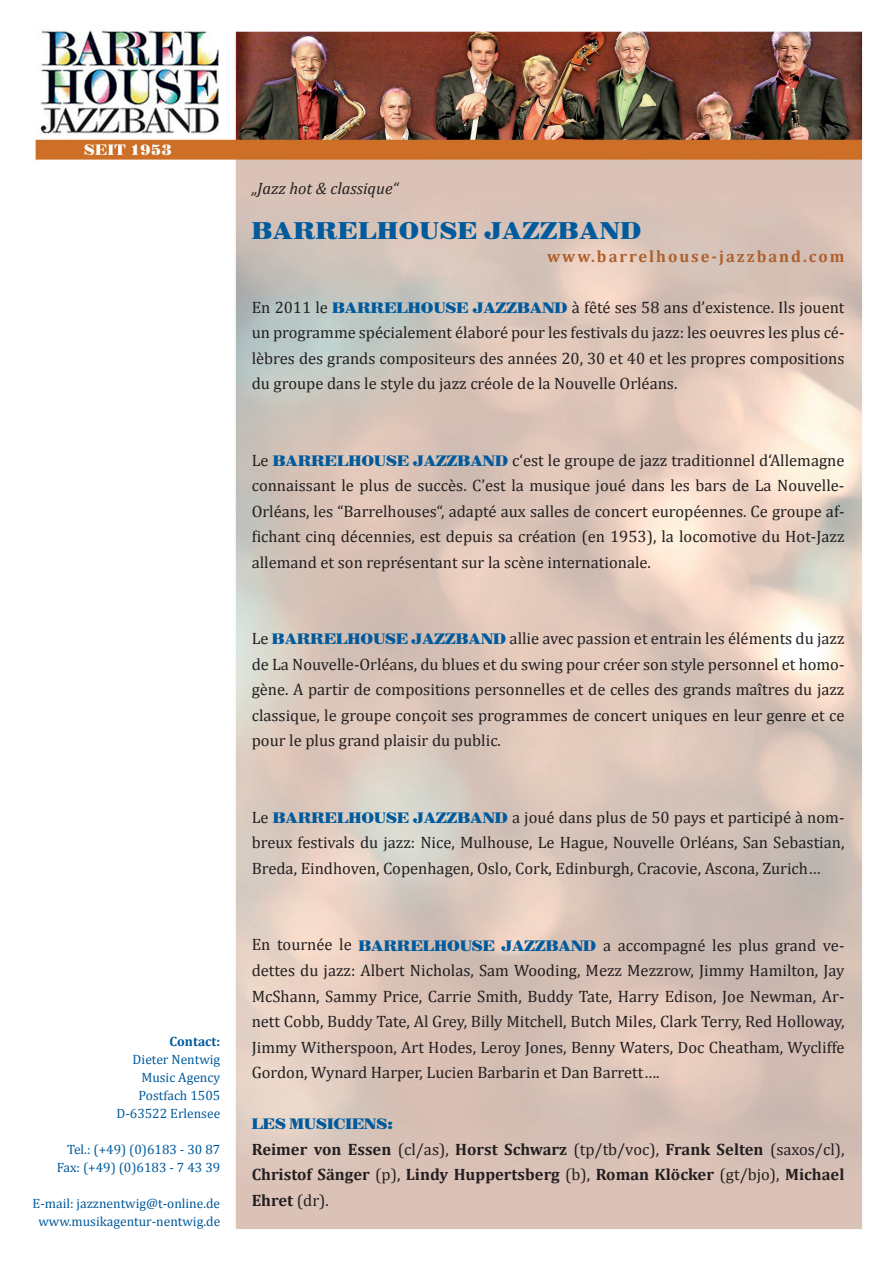
<style>
.page{position:relative;width:893px;height:1263px;background:#fff}
.page>*{position:absolute;margin:0;border:0;box-sizing:border-box;transform-origin:0 0}
.t1{font:700 24px "Madison BQ";letter-spacing:.03em;color:#005a9c}
.t2{font:16.5px/25.5px "Cambria";color:#231f20;text-align:justify}
.t3{font:700 16.5px/25.5px "Cambria";color:#231f20;text-align:justify}
.t4{font:700 16.5px "Cambria";letter-spacing:.12em;color:#ae5f2c}
.t5{font:italic 16.5px "Cambria";color:#231f20}
.t6{font:700 15px "Madison BQ";color:#005a9c}
.t7{font:13.5px/18px "Cambria";color:#005a9c;text-align:right}
.t8{font:700 13.5px "Cambria";color:#005a9c}
.s1{font-family:"Madison BQ";font-weight:700;font-size:15px;color:#005a9c}
.s2{font-weight:400}
</style>
<div class="page">
<img style="left:35px;top:30px;width:829px;height:1199px">
<p class="t8" style="left:170px;top:1032px;width:52px">Contact:</p>
<p class="t7" style="left:116px;top:1050px;width:105px">Dieter Nentwig<br>Music Agency<br>Postfach 1505<br>D-63522 Erlensee</p>
<p class="t7" style="left:57px;top:1140px;width:165px">Tel.: (+49) (0)6183 - 30 87<br>Fax: (+49) (0)6183 - 7 43 39</p>
<p class="t7" style="left:33px;top:1194px;width:189px;text-align:center">E-mail: jazznentwig@t-online.de www.musikagentur-nentwig.de</p>
<p class="t5" style="left:252px;top:177px;width:148px">„Jazz hot &amp; classique“</p>
<h1 class="t1" style="left:252px;top:217px;width:391px">BARRELHOUSE JAZZBAND</h1>
<p class="t4" style="left:547px;top:245px;width:299px">www.barrelhouse-jazzband.com</p>
<p class="t2" style="left:252px;top:294px;width:594px">En 2011 le <span class="s1">BARRELHOUSE JAZZBAND</span> à fêté ses 58 ans d’existence. Ils jouent un programme spécialement élaboré pour les festivals du jazz: les oeuvres les plus cé&shy;lèbres des grands compositeurs des années 20, 30 et 40 et les propres compositions du groupe dans le style du jazz créole de la Nouvelle Orléans.</p>
<p class="t2" style="left:252px;top:447px;width:594px">Le <span class="s1">BARRELHOUSE JAZZBAND</span> c‘est le groupe de jazz traditionnel d‘Allemagne connaissant le plus de succès. C’est la musique joué dans les bars de La Nouvelle-Orléans, les “Barrelhouses“, adapté aux salles de concert européennes. Ce groupe af&shy;fichant cinq décennies, est depuis sa création (en 1953), la locomotive du Hot-Jazz allemand et son représentant sur la scène internationale.</p>
<p class="t2" style="left:252px;top:626px;width:594px">Le <span class="s1">BARRELHOUSE JAZZBAND</span> allie avec passion et entrain les éléments du jazz de La Nouvelle-Orléans, du blues et du swing pour créer son style personnel et homo&shy;gène. A partir de compositions personnelles et de celles des grands maîtres du jazz classique, le groupe conçoit ses programmes de concert uniques en leur genre et ce pour le plus grand plaisir du public.</p>
<p class="t2" style="left:252px;top:804px;width:594px">Le <span class="s1">BARRELHOUSE JAZZBAND</span> a joué dans plus de 50 pays et participé à nom&shy;breux festivals du jazz: Nice, Mulhouse, Le Hague, Nouvelle Orléans, San Sebastian, Breda, Eindhoven, Copenhagen, Oslo, Cork, Edinburgh, Cracovie, Ascona, Zurich…</p>
<p class="t2" style="left:252px;top:932px;width:594px">En tournée le <span class="s1">BARRELHOUSE JAZZBAND</span> a accompagné les plus grand ve&shy;dettes du jazz: Albert Nicholas, Sam Wooding, Mezz Mezzrow, Jimmy Hamilton, Jay McShann, Sammy Price, Carrie Smith, Buddy Tate, Harry Edison, Joe Newman, Ar&shy;nett Cobb, Buddy Tate, Al Grey, Billy Mitchell, Butch Miles, Clark Terry, Red Holloway, Jimmy Witherspoon, Art Hodes, Leroy Jones, Benny Waters, Doc Cheatham, Wycliffe Gordon, Wynard Harper, Lucien Barbarin et Dan Barrett….</p>
<p class="t6" style="left:252px;top:1115px;width:142px">LES MUSICIENS:</p>
<p class="t3" style="left:252px;top:1135px;width:594px">Reimer von Essen <span class="s2">(cl/as),</span> Horst Schwarz <span class="s2">(tp/tb/voc),</span> Frank Selten <span class="s2">(saxos/cl), </span>Christof Sänger <span class="s2">(p),</span> Lindy Huppertsberg <span class="s2">(b),</span> Roman Klöcker <span class="s2">(gt/bjo),</span> Michael Ehret <span class="s2">(dr).</span></p>
</div>
